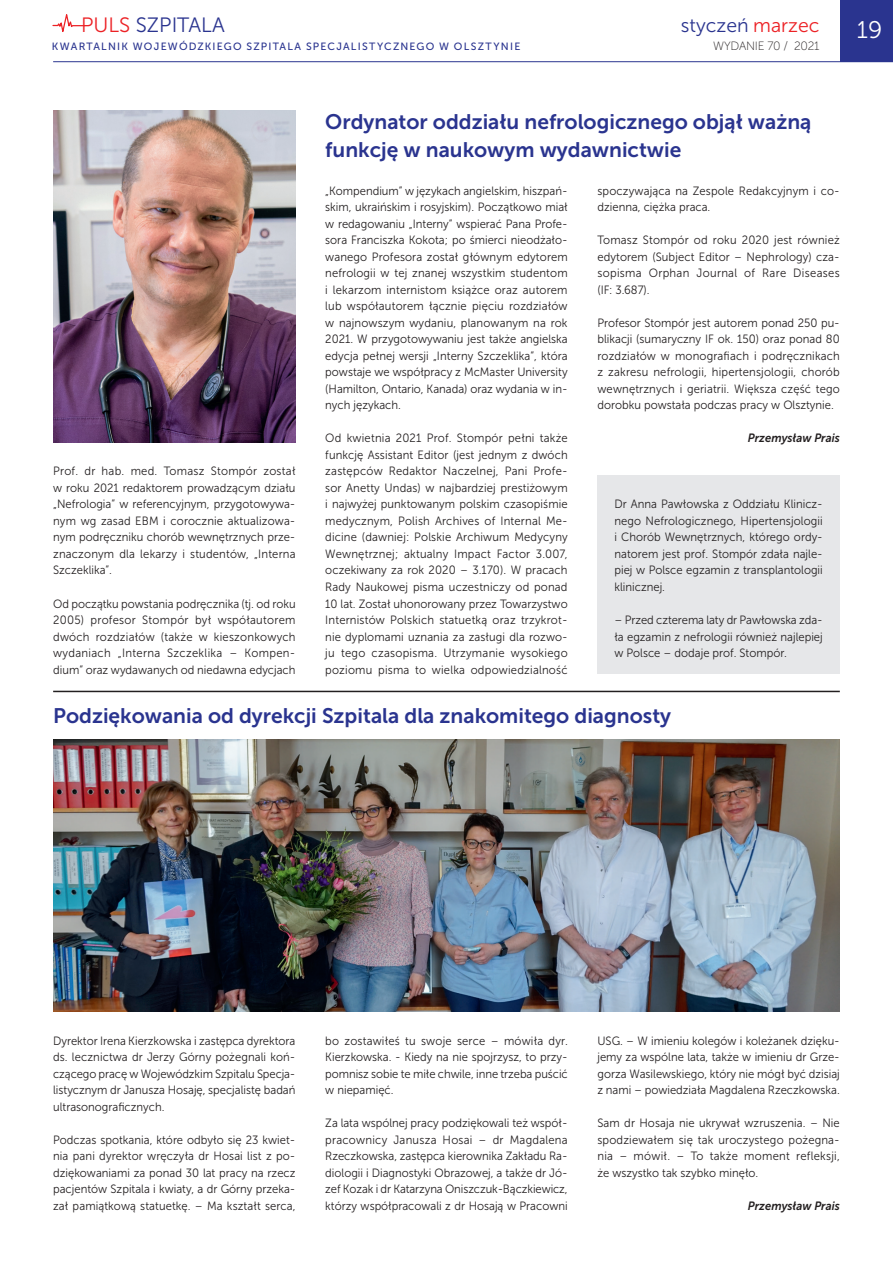
<style>
.page{position:relative;width:893px;height:1263px;background:#fff}
.page>*{position:absolute;margin:0;border:0;box-sizing:border-box;transform-origin:0 0}
.t1{font:24px "Museo Sans 300";color:#fff}
.t2{font:21px/28.5px "Museo Sans 700";color:#2a348f}
.t3{font:20.7px "Museo Sans 300";color:#2a348f}
.t4{font:19.5px "Museo Sans 300";color:#2a348f}
.t5{font:12px/16.5px "Museo Sans 300";color:#231f20;text-align:justify;scale:.94 1}
.t6{font:italic 12px "Museo Sans 700";color:#231f20;scale:.94 1}
.t7{font:12px "Museo Sans 100";letter-spacing:-.02em;color:#231f20}
.t8{font:10.5px "Museo Sans 500";letter-spacing:.115em;color:#2a348f}
.s1{color:#ec2125}
</style>
<div class="page">
<div style="left:840px;top:0;width:53px;height:62px;background:#2a348f"></div>
<hr style="left:53px;top:61px;width:840px;height:1px;background:#2a348f">
<svg style="left:52px;top:14px;width:33px;height:18px"></svg>
<img style="left:53px;top:739px;width:787px;height:273px">
<img style="left:53px;top:110px;width:243px;height:332px">
<hr style="left:53px;top:691px;width:787px;height:1px;background:#231f20">
<div style="left:597px;top:475px;width:243px;height:198px;background:#e6e7e9"></div>
<h3 class="t3" style="left:81px;top:14px;width:145px"><span class="s1">PULS</span> SZPITALA</h3>
<h1 class="t1" style="left:857px;top:16px;width:27px">19</h1>
<p class="t8" style="left:52px;top:41px;width:470px">KWARTALNIK WOJEWÓDZKIEGO SZPITALA SPECJALISTYCZNEGO W OLSZTYNIE</p>
<h3 class="t4" style="left:681px;top:14px;width:140px">styczeń <span class="s1">marzec</span></h3>
<p class="t7" style="left:713px;top:39px;width:108px">WYDANIE 70 / 2021</p>
<p class="t5" style="left:53px;top:463px;width:259px">Prof. dr hab. med. Tomasz Stompór został w roku 2021 redaktorem prowadzącym działu „Nefrologia” w referencyjnym, przygotowywa&shy;nym wg zasad EBM i corocznie aktualizowa&shy;nym podręczniku chorób wewnętrznych prze&shy;znaczonym dla lekarzy i studentów, „Interna Szczeklika”.</p>
<p class="t5" style="left:53px;top:595px;width:259px">Od początku powstania podręcznika (tj. od roku 2005) profesor Stompór był współautorem dwóch rozdziałów (także w kieszonkowych wydaniach „Interna Szczeklika – Kompen&shy;dium” oraz wydawanych od niedawna edycjach</p>
<h2 class="t2" style="left:325px;top:107px;width:488px">Ordynator oddziału nefrologicznego objął ważną funkcję w naukowym wydawnictwie</h2>
<p class="t5" style="left:325px;top:183px;width:259px">„Kompendium” w językach angielskim, hiszpań&shy;skim, ukraińskim i rosyjskim). Początkowo miał w redagowaniu „Interny” wspierać Pana Profe&shy;sora Franciszka Kokota; po śmierci nieodżało&shy;wanego Profesora został głównym edytorem nefrologii w tej znanej wszystkim studentom i lekarzom internistom książce oraz autorem lub współautorem łącznie pięciu rozdziałów w najnowszym wydaniu, planowanym na rok 2021. W przygotowywaniu jest także angielska edycja pełnej wersji „Interny Szczeklika”, która powstaje we współpracy z McMaster University (Hamilton, Ontario, Kanada) oraz wydania w in&shy;nych językach.</p>
<p class="t5" style="left:325px;top:430px;width:259px">Od kwietnia 2021 Prof. Stompór pełni także funkcję Assistant Editor (jest jednym z dwóch zastępców Redaktor Naczelnej, Pani Profe&shy;sor Anetty Undas) w najbardziej prestiżowym i najwyżej punktowanym polskim czasopiśmie medycznym, Polish Archives of Internal Me&shy;dicine (dawniej: Polskie Archiwum Medycyny Wewnętrznej; aktualny Impact Factor 3.007, oczekiwany za rok 2020 – 3.170). W pracach Rady Naukowej pisma uczestniczy od ponad 10 lat. Został uhonorowany przez Towarzystwo Internistów Polskich statuetką oraz trzykrot&shy;nie dyplomami uznania za zasługi dla rozwo&shy;ju tego czasopisma. Utrzymanie wysokiego poziomu pisma to wielka odpowiedzialność</p>
<p class="t5" style="left:597px;top:183px;width:259px">spoczywająca na Zespole Redakcyjnym i co&shy;dzienna, ciężka praca.</p>
<p class="t5" style="left:597px;top:232px;width:259px">Tomasz Stompór od roku 2020 jest również edytorem (Subject Editor – Nephrology) cza&shy;sopisma Orphan Journal of Rare Diseases (IF: 3.687).</p>
<p class="t5" style="left:597px;top:315px;width:259px">Profesor Stompór jest autorem ponad 250 pu&shy;blikacji (sumaryczny IF ok. 150) oraz ponad 80 rozdziałów w monografiach i podręcznikach z zakresu nefrologii, hipertensjologii, chorób wewnętrznych i geriatrii. Większa część tego dorobku powstała podczas pracy w Olsztynie.</p>
<p class="t6" style="left:748px;top:432px;width:99px">Przemysław Prais</p>
<p class="t5" style="left:614px;top:496px;width:223px">Dr Anna Pawłowska z Oddziału Klinicz&shy;nego Nefrologicznego, Hipertensjologii i Chorób Wewnętrznych, którego ordy&shy;natorem jest prof. Stompór zdała najle&shy;piej w Polsce egzamin z transplantologii klinicznej.</p>
<p class="t5" style="left:614px;top:612px;width:223px">– Przed czterema laty dr Pawłowska zda&shy;ła egzamin z nefrologii również najlepiej w Polsce – dodaje prof. Stompór.</p>
<h2 class="t2" style="left:53px;top:701px;width:619px">Podziękowania od dyrekcji Szpitala dla znakomitego diagnosty</h2>
<p class="t5" style="left:53px;top:1032px;width:259px">Dyrektor Irena Kierzkowska i zastępca dyrektora ds. lecznictwa dr Jerzy Górny pożegnali koń&shy;czącego pracę w Wojewódzkim Szpitalu Specja&shy;listycznym dr Janusza Hosaję, specjalistę badań ultrasonograficznych.</p>
<p class="t5" style="left:53px;top:1131px;width:259px">Podczas spotkania, które odbyło się 23 kwiet&shy;nia pani dyrektor wręczyła dr Hosai list z po&shy;dziękowaniami za ponad 30 lat pracy na rzecz pacjentów Szpitala i kwiaty, a dr Górny przeka&shy;zał pamiątkową statuetkę. – Ma kształt serca,</p>
<p class="t5" style="left:325px;top:1032px;width:259px">bo zostawiłeś tu swoje serce – mówiła dyr.<br>Kierzkowska. - Kiedy na nie spojrzysz, to przy&shy;pomnisz sobie te miłe chwile, inne trzeba puścić w niepamięć.</p>
<p class="t5" style="left:325px;top:1115px;width:259px">Za lata wspólnej pracy podziękowali też współ&shy;pracownicy Janusza Hosai – dr Magdalena Rzeczkowska, zastępca kierownika Zakładu Ra&shy;diologii i Diagnostyki Obrazowej, a także dr Jó&shy;zef Kozak i dr Katarzyna Oniszczuk-Bączkiewicz, którzy współpracowali z dr Hosają w Pracowni</p>
<p class="t5" style="left:597px;top:1032px;width:259px">USG. – W imieniu kolegów i koleżanek dzięku&shy;jemy za wspólne lata, także w imieniu dr Grze&shy;gorza Wasilewskiego, który nie mógł być dzisiaj z nami – powiedziała Magdalena Rzeczkowska.</p>
<p class="t5" style="left:597px;top:1115px;width:259px">Sam dr Hosaja nie ukrywał wzruszenia. – Nie spodziewałem się tak uroczystego pożegna&shy;nia – mówił. – To także moment refleksji, że wszystko tak szybko minęło.</p>
<p class="t6" style="left:748px;top:1199px;width:99px">Przemysław Prais</p>
</div>
